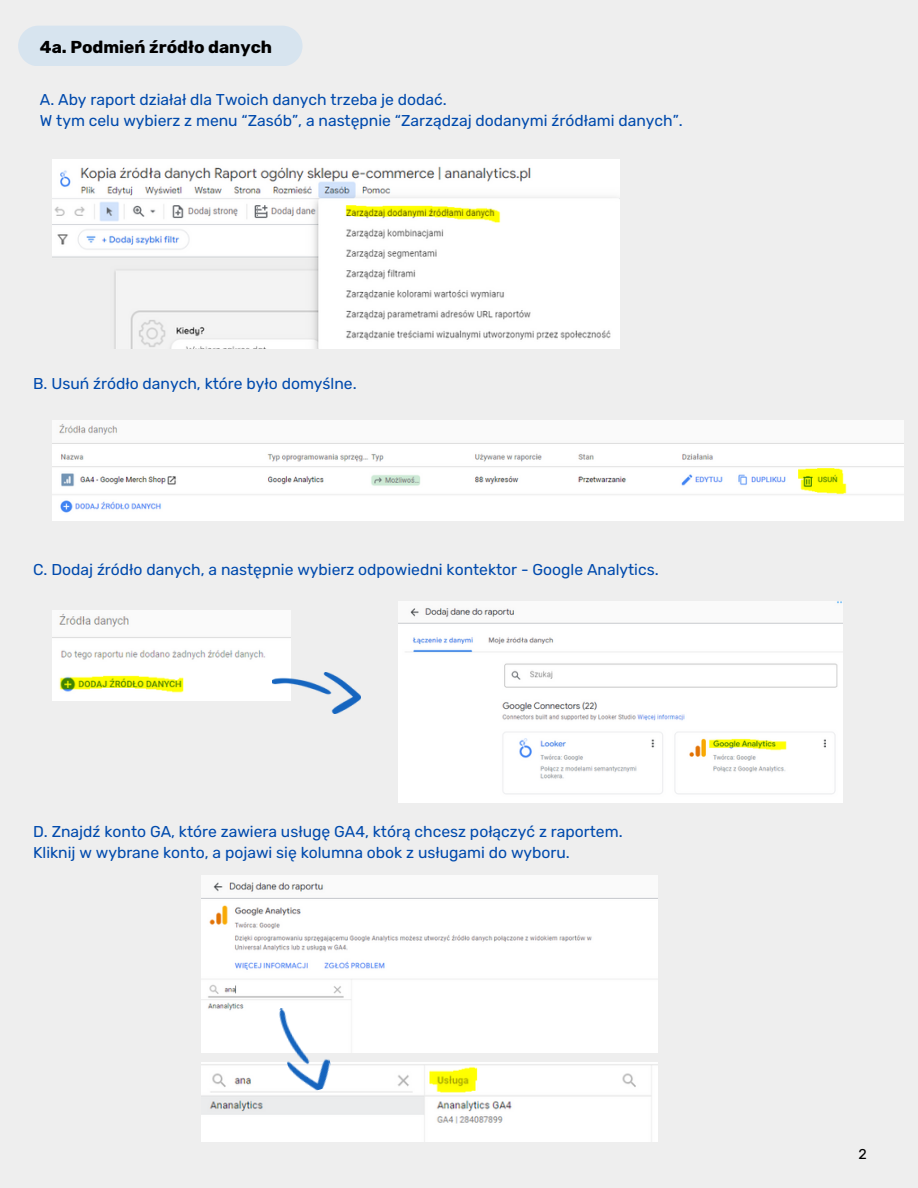
<style>
.page{position:relative;width:918px;height:1188px;background:#eee}
.page>*{position:absolute;margin:0;border:0;box-sizing:border-box;transform-origin:0 0}
.t1{font:700 17.25px "Rubik";color:#000}
.t2{font:15.75px "Rubik";color:#004aad}
.t3{font:14.25px "Rubik";color:#000}
</style>
<div class="page">
<div style="left:18px;top:26px;width:285px;height:40px;background:#d7e4ef;border-radius:20px"></div>
<img style="left:53px;top:159px;width:567px;height:189px">
<img style="left:53px;top:420px;width:850px;height:100px">
<img style="left:53px;top:611px;width:237px;height:90px">
<img style="left:398px;top:601px;width:444px;height:202px">
<img style="left:272px;top:672px;width:89px;height:42px">
<img style="left:201px;top:876px;width:456px;height:176px">
<img style="left:201px;top:1063px;width:456px;height:79px">
<img style="left:272px;top:999px;width:65px;height:97px">
<p class="t1" style="left:40px;top:37px;width:234px">4a. Podmień źródło danych</p>
<p class="t2" style="left:40px;top:90px;width:408px">A. Aby raport działał dla Twoich danych trzeba je dodać.</p>
<p class="t2" style="left:40px;top:112px;width:644px">W tym celu wybierz z menu “Zasób”, a następnie “Zarządzaj dodanymi źródłami danych”.</p>
<p class="t2" style="left:33px;top:375px;width:325px">B. Usuń źródło danych, które było domyślne.</p>
<p class="t2" style="left:33px;top:560px;width:627px">C. Dodaj źródło danych, a następnie wybierz odpowiedni kontektor - Google Analytics.</p>
<p class="t2" style="left:33px;top:822px;width:591px">D. Znajdź konto GA, które zawiera usługę GA4, którą chcesz połączyć z raportem.</p>
<p class="t2" style="left:33px;top:843px;width:538px">Kliknij w wybrane konto, a pojawi się kolumna obok z usługami do wyboru.</p>
<p class="t3" style="left:858px;top:1146px;width:10px">2</p>
</div>
